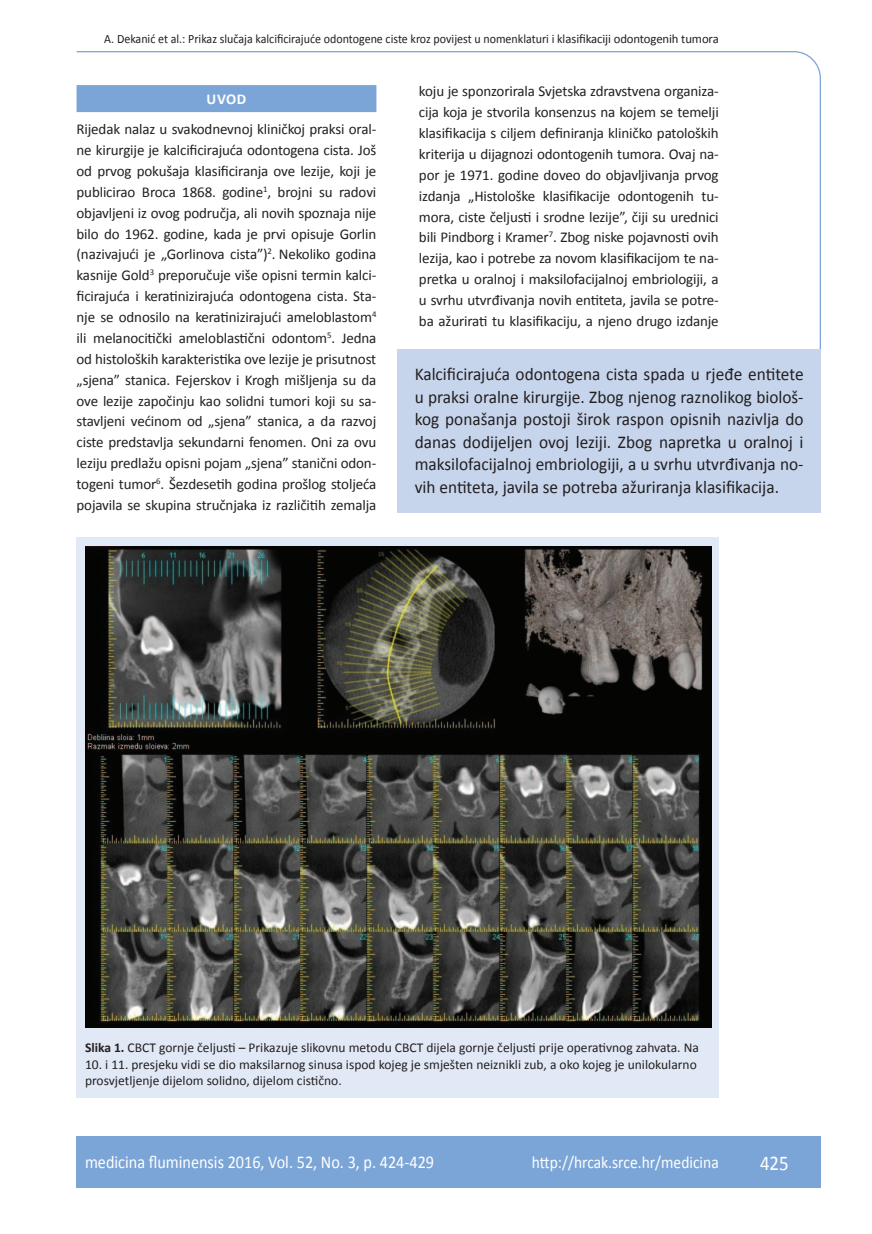
<style>
.page{position:relative;width:872px;height:1234px;background:#fff}
.page>*{position:absolute;margin:0;border:0;box-sizing:border-box;transform-origin:0 0}
.t1{font:21px "Calibri";color:#fff;scale:.9 1}
.t2{font:18px/22.5px "Calibri";color:#231f20;text-align:justify;scale:.96 1}
.t3{font:18px "Calibri";color:#fff;scale:.9 1}
.t4{font:17.25px "Calibri";color:#fff;scale:.9 1}
.t5{font:15px/20.9px "Calibri";letter-spacing:-.01em;color:#231f20;text-align:justify}
.t6{font:700 15px "Calibri";color:#fff}
.t7{font:13.5px/16.5px "Calibri";color:#231f20}
.t8{font:12.75px "Calibri";color:#231f20;scale:.94 1}
.s1{font-weight:700}
</style>
<div class="page">
<svg style="left:76px;top:51px;width:745px;height:301px"></svg>
<div style="left:77px;top:1135px;width:744px;height:51px;background:#7ca5d7"></div>
<div style="left:77px;top:85px;width:299px;height:27px;background:#7ca5d7"></div>
<div style="left:398px;top:349px;width:422px;height:164px;background:#c6d5ec"></div>
<div style="left:77px;top:537px;width:642px;height:560px;background:#e1e9f6"></div>
<img style="left:85px;top:546px;width:626px;height:480px">
<p class="t8" style="left:104px;top:30px;width:655px">A. Dekanić et al.: Prikaz slučaja kalcificirajuće odontogene ciste kroz povijest u nomenklaturi i klasifikaciji odontogenih tumora</p>
<p class="t6" style="left:207px;top:90px;width:41px">UVOD</p>
<p class="t5" style="left:77px;top:118px;width:301px">Rijedak nalaz u svakodnevnoj kliničkoj praksi oral&shy;ne kirurgije je kalcificirajuća odontogena cista. Još od prvog pokušaja klasificiranja ove lezije, koji je publicirao Broca 1868. godine<sup>1</sup>, brojni su radovi objavljeni iz ovog područja, ali novih spoznaja nije bilo do 1962. godine, kada je prvi opisuje Gorlin (nazivajući je „Gorlinova cista”)<sup>2</sup>. Nekoliko godina kasnije Gold<sup>3</sup> preporučuje više opisni termin kalci&shy;ficirajuća i keratinizirajuća odontogena cista. Sta&shy;nje se odnosilo na keratinizirajući ameloblastom<sup>4 </sup>ili melanocitički ameloblastični odontom<sup>5</sup>. Jedna od histoloških karakteristika ove lezije je prisutnost „sjena” stanica. Fejerskov i Krogh mišljenja su da ove lezije započinju kao solidni tumori koji su sa&shy;stavljeni većinom od „sjena” stanica, a da razvoj ciste predstavlja sekundarni fenomen. Oni za ovu leziju predlažu opisni pojam „sjena” stanični odon&shy;togeni tumor<sup>6</sup>. Šezdesetih godina prošlog stoljeća pojavila se skupina stručnjaka iz različitih zemalja</p>
<p class="t5" style="left:419px;top:80px;width:301px">koju je sponzorirala Svjetska zdravstvena organiza&shy;cija koja je stvorila konsenzus na kojem se temelji klasifikacija s ciljem definiranja kliničko patoloških kriterija u dijagnozi odontogenih tumora. Ovaj na&shy;por je 1971. godine doveo do objavljivanja prvog izdanja „Histološke klasifikacije odontogenih tu&shy;mora, ciste čeljusti i srodne lezije”, čiji su urednici bili Pindborg i Kramer<sup>7</sup>. Zbog niske pojavnosti ovih lezija, kao i potrebe za novom klasifikacijom te na&shy;pretka u oralnoj i maksilofacijalnoj embriologiji, a u svrhu utvrđivanja novih entiteta, javila se potre&shy;ba ažurirati tu klasifikaciju, a njeno drugo izdanje</p>
<p class="t2" style="left:415px;top:362px;width:407px">Kalcificirajuća odontogena cista spada u rjeđe entitete u praksi oralne kirurgije. Zbog njenog raznolikog biološ&shy;kog ponašanja postoji širok raspon opisnih nazivlja do danas dodijeljen ovoj leziji. Zbog napretka u oralnoj i maksilofacijalnoj embriologiji, a u svrhu utvrđivanja no&shy;vih entiteta, javila se potreba ažuriranja klasifikacija.</p>
<p class="t7" style="left:85px;top:1038px;width:615px"><span class="s1">Slika 1.</span> CBCT gornje čeljusti – Prikazuje slikovnu metodu CBCT dijela gornje čeljusti prije operativnog zahvata. Na</p>
<p class="t7" style="left:85px;top:1055px;width:613px">10. i 11. presjeku vidi se dio maksilarnog sinusa ispod kojeg je smješten neiznikli zub, a oko kojeg je unilokularno prosvjetljenje dijelom solidno, dijelom cistično.</p>
<p class="t3" style="left:85px;top:1150px;width:389px">medicina fluminensis 2016, Vol. 52, No. 3, p. 424-429</p>
<p class="t4" style="left:532px;top:1151px;width:209px">http://hrcak.srce.hr/medicina</p>
<h1 class="t1" style="left:760px;top:1149px;width:33px">425</h1>
</div>
